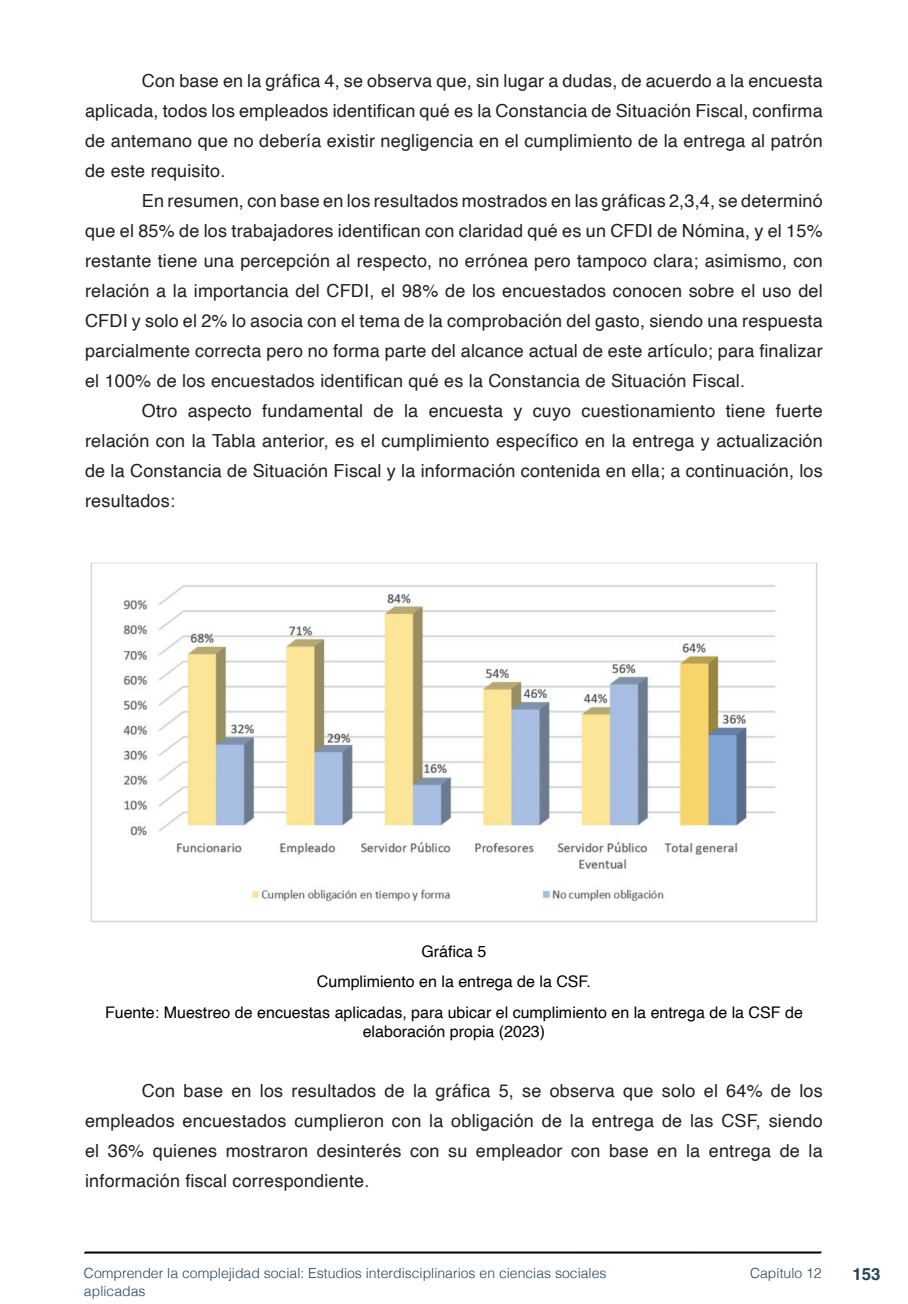
<style>
.page{position:relative;width:908px;height:1304px;background:#fff}
.page>*{position:absolute;margin:0;border:0;box-sizing:border-box;transform-origin:0 0}
.txt{font:18px/30px "Helvetica";letter-spacing:.01em;color:#231f20;text-align:justify}
.t1{font:700 16.8px "Helvetica";color:#23445f}
.imagens_graf_tab{font:16px/19.2px "Helvetica";color:#000;text-align:center}
.t2{font:300 14px/18px "Helvetica";color:#23445f}
</style>
<div class="page">
<svg style="left:84px;top:1251px;width:737px;height:3px;background:#515151"></svg>
<img style="left:90px;top:562px;width:728px;height:361px">
<p class="txt" style="left:85px;top:66px;width:738px;text-indent:57px">Con base en la gráfica 4, se observa que, sin lugar a dudas, de acuerdo a la encuesta aplicada, todos los empleados identifican qué es la Constancia de Situación Fiscal, confirma de antemano que no debería existir negligencia en el cumplimiento de la entrega al patrón de este requisito.</p>
<p class="txt" style="left:85px;top:186px;width:738px;text-indent:57px">En resumen, con base en los resultados mostrados en las gráficas 2,3,4, se determinó que el 85% de los trabajadores identifican con claridad qué es un CFDI de Nómina, y el 15% restante tiene una percepción al respecto, no errónea pero tampoco clara; asimismo, con relación a la importancia del CFDI, el 98% de los encuestados conocen sobre el uso del CFDI y solo el 2% lo asocia con el tema de la comprobación del gasto, siendo una respuesta parcialmente correcta pero no forma parte del alcance actual de este artículo; para finalizar el 100% de los encuestados identifican qué es la Constancia de Situación Fiscal.</p>
<p class="txt" style="left:85px;top:396px;width:738px;text-indent:57px">Otro aspecto fundamental de la encuesta y cuyo cuestionamiento tiene fuerte relación con la Tabla anterior, es el cumplimiento específico en la entrega y actualización de la Constancia de Situación Fiscal y la información contenida en ella; a continuación, los resultados:</p>
<p class="imagens_graf_tab" style="left:421px;top:942px;width:66px">Gráfica 5</p>
<p class="imagens_graf_tab" style="left:317px;top:972px;width:275px">Cumplimiento en la entrega de la CSF.</p>
<p class="imagens_graf_tab" style="left:105px;top:1003px;width:699px">Fuente: Muestreo de encuestas aplicadas, para ubicar el cumplimiento en la entrega de la CSF de elaboración propia (2023)</p>
<p class="txt" style="left:85px;top:1076px;width:738px;text-indent:57px">Con base en los resultados de la gráfica 5, se observa que solo el 64% de los empleados encuestados cumplieron con la obligación de la entrega de las CSF, siendo el 36% quienes mostraron desinterés con su empleador con base en la entrega de la información fiscal correspondiente.</p>
<p class="t2" style="left:84px;top:1263px;width:524px">Comprender la complejidad social: Estudios interdisciplinarios en ciencias sociales aplicadas</p>
<p class="t2" style="left:749px;top:1263px;width:73px">Capítulo 12</p>
<p class="t1" style="left:851px;top:1264px;width:30px">153</p>
</div>
